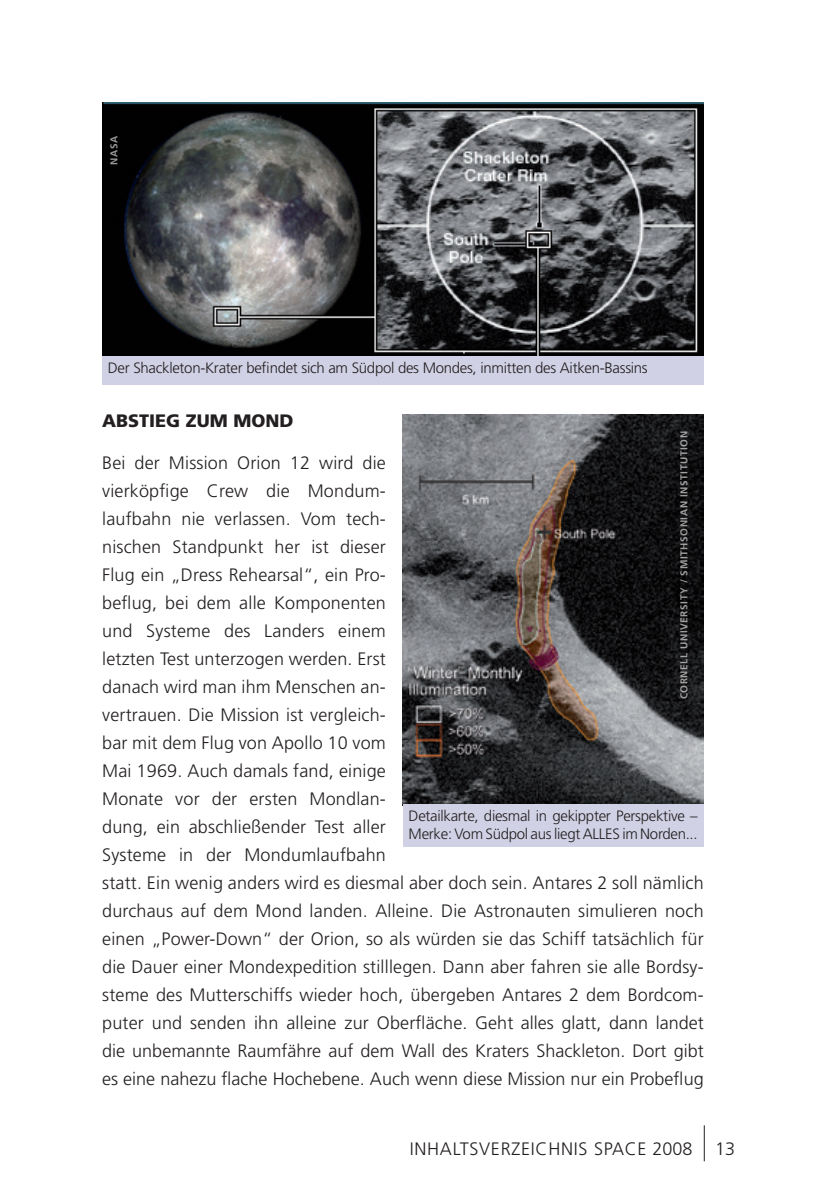
<style>
.page{position:relative;width:840px;height:1191px;background:#fff}
.page>*{position:absolute;margin:0;border:0;box-sizing:border-box;transform-origin:0 0}
.fliesstext_erster_Ab{font:300 18px/28px "Frutiger LT";letter-spacing:.01em;color:#231f20}
.fliesstext_erster_Ab-2{font:300 18px "Frutiger LT";letter-spacing:.04em;color:#231f20}
.fliesstext_mit_Absat{font:900 18px "Frutiger LT";color:#231f20}
.BU{font:300 15px "Frutiger LT";letter-spacing:-.02em;color:#231f20}
.t1{font:700 10px "Frutiger LT";letter-spacing:.06em;color:#fff}
</style>
<div class="page">
<hr style="left:703px;top:1125px;width:1px;height:36px;background:#231f20">
<img style="left:102px;top:102px;width:601px;height:254px">
<img style="left:403px;top:414px;width:300px;height:390px">
<div style="left:403px;top:804px;width:300px;height:42px;background:#d1d1e5"></div>
<div style="left:102px;top:356px;width:601px;height:29px;background:#d1d1e5"></div>
<p class="t1" style="left:108px;top:165px;width:31px;rotate:-90deg">NASA</p>
<p class="BU" style="left:108px;top:359px;width:541px">Der Shackleton-Krater befindet sich am Südpol des Mondes, inmitten des Aitken-Bassins</p>
<p class="fliesstext_mit_Absat" style="left:102px;top:410px;width:193px">ABSTIEG ZUM MOND</p>
<p class="fliesstext_erster_Ab" style="left:102px;top:449px;width:603px">Bei der Mission Orion 12 wird die<br>vierköpfige Crew die Mondum-<br>laufbahn nie verlassen. Vom tech-<br>nischen Standpunkt her ist dieser<br>Flug ein „Dress Rehearsal“, ein Pro-<br>beflug, bei dem alle Komponenten<br>und Systeme des Landers einem<br>letzten Test unterzogen werden. Erst<br>danach wird man ihm Menschen an-<br>vertrauen. Die Mission ist vergleich-<br>bar mit dem Flug von Apollo 10 vom<br>Mai 1969. Auch damals fand, einige<br>Monate vor der ersten Mondlan-<br>dung, ein abschließender Test aller<br>Systeme in der Mondumlaufbahn<br>statt. Ein wenig anders wird es diesmal aber doch sein. Antares 2 soll nämlich durchaus auf dem Mond landen. Alleine. Die Astronauten simulieren noch einen „Power-Down“ der Orion, so als würden sie das Schiff tatsächlich für die Dauer einer Mondexpedition stilllegen. Dann aber fahren sie alle Bordsy&shy;steme des Mutterschiffs wieder hoch, übergeben Antares 2 dem Bordcom&shy;puter und senden ihn alleine zur Oberfläche. Geht alles glatt, dann landet die unbemannte Raumfähre auf dem Wall des Kraters Shackleton. Dort gibt es eine nahezu flache Hochebene. Auch wenn diese Mission nur ein Probeflug</p>
<p class="t1" style="left:678px;top:699px;width:270px;rotate:-90deg">CORNELL UNIVERSITY / SMITHSONIAN INSTITUTION</p>
<p class="BU" style="left:408px;top:807px;width:290px">Detailkarte, diesmal in gekippter Perspektive –</p>
<p class="BU" style="left:408px;top:825px;width:290px">Merke: Vom Südpol aus liegt ALLES im Norden...</p>
<p class="fliesstext_erster_Ab-2" style="left:409px;top:1138px;width:284px">INHALTSVERZEICHNIS SPACE 2008</p>
<p class="fliesstext_erster_Ab" style="left:714px;top:1135px;width:22px">13</p>
</div>
